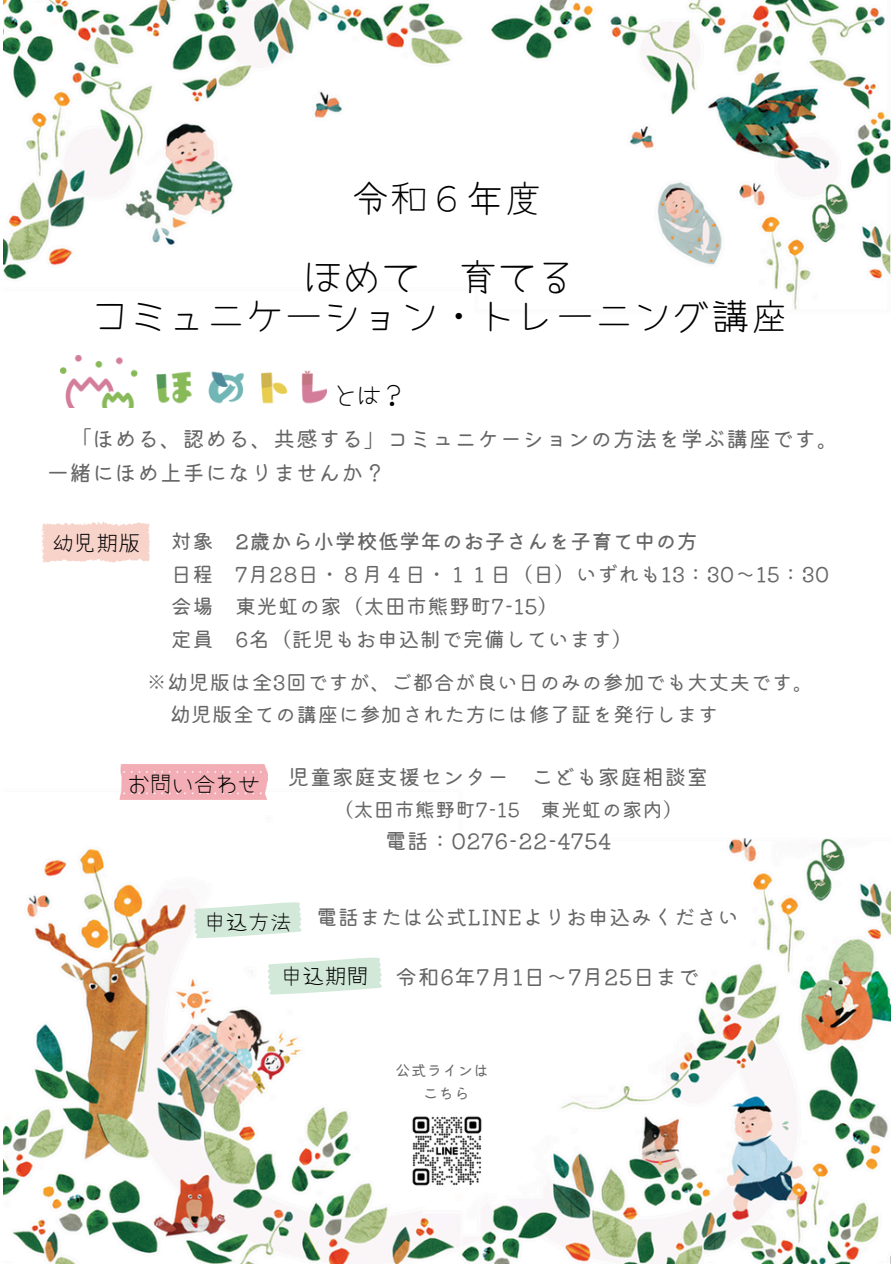
<style>
.page{position:relative;width:894px;height:1264px;background:#fff}
.page>*{position:absolute;margin:0;border:0;box-sizing:border-box;transform-origin:0 0}
.t1{font:38.7px/38.7px "Yomogi";color:#000;text-align:center}
.t2{font:38.1px "Yomogi";color:#000}
.t3{font:23.85px "Yomogi";color:#000}
.t4{font:22.05px "Yomogi";color:#000}
.t5{font:21.75px/34.2px "Kiwi Maru";letter-spacing:.04em;color:#666}
.t6{font:21.45px "Kiwi Maru";letter-spacing:.04em;color:#666}
.t7{font:21.3px "Kiwi Maru";letter-spacing:.04em;color:#666}
.t8{font:20.85px "Kiwi Maru";letter-spacing:.04em;color:#666}
.t9{font:20.55px/32.5px "Kiwi Maru";letter-spacing:.04em;color:#666}
.t10{font:20.25px/31.8px "Kiwi Maru";letter-spacing:.04em;color:#666}
.t11{font:19.65px "Kiwi Maru";letter-spacing:.04em;color:#666}
.t12{font:15px "Kiwi Maru";letter-spacing:.04em;color:#666}
.s1{font-weight:500}
</style>
<div class="page">
<img style="left:3px;top:0;width:887px;height:1263px">
<img style="left:61px;top:355px;width:265px;height:52px">
<svg style="left:41px;top:521px;width:110px;height:42px;background:#f9d9d2"></svg>
<svg style="left:194px;top:902px;width:108px;height:36px"></svg>
<svg style="left:267px;top:957px;width:115px;height:37px"></svg>
<div style="left:120px;top:764px;width:147px;height:35px;background:#f3aeb5"></div>
<img style="left:409px;top:1112px;width:75px;height:76px">
<h5 class="t2" style="left:351px;top:167px;width:192px">令和６年度</h5>
<p class="t1" style="left:90px;top:255px;width:699px">ほめて 育てる<br>コミュニケーション・トレーニング講座</p>
<h2 class="t3" style="left:334px;top:376px;width:73px">とは？</h2>
<p class="t5" style="left:47px;top:420px;width:793px;text-indent:23px">「ほめる、認める、共感する」コミュニケーションの方法を学ぶ講座です。一緒にほめ上手になりませんか？</p>
<h5 class="t4" style="left:52px;top:526px;width:89px">幼児期版</h5>
<h3 class="t9" style="left:171px;top:524px;width:659px">対象 <span class="s1">2歳から小学校低学年のお子さんを子育て中の方<br></span>日程 7月28日・８月４日・１１日（日）いずれも13：30〜15：30会場 東光虹の家（太田市熊野町7-15）<br>定員 6名（託児もお申込制で完備しています）</h3>
<h2 class="t10" style="left:170px;top:665px;width:644px;text-indent:-24px">※幼児版は全3回ですが、ご都合が良い日のみの参加でも大丈夫です。幼児版全ての講座に参加された方には修了証を発行します</h2>
<h5 class="t4" style="left:128px;top:766px;width:133px">お問い合わせ</h5>
<h2 class="t7" style="left:288px;top:760px;width:421px">児童家庭支援センター こども家庭相談室</h2>
<h2 class="t11" style="left:333px;top:794px;width:351px">（太田市熊野町7-15 東光虹の家内）</h2>
<h2 class="t7" style="left:385px;top:824px;width:227px">電話：0276-22-4754</h2>
<h2 class="t4" style="left:204px;top:904px;width:89px">申込方法</h2>
<p class="t8" style="left:316px;top:901px;width:423px">電話または公式LINEよりお申込みください</p>
<h4 class="t4" style="left:280px;top:957px;width:89px">申込期間</h4>
<p class="t6" style="left:395px;top:959px;width:305px">令和6年7月 1日～7月 25日まで</p>
<h2 class="t12" style="left:395px;top:1058px;width:95px">公式ラインは</h2>
<h5 class="t12" style="left:423px;top:1082px;width:48px">こちら</h5>
</div>
